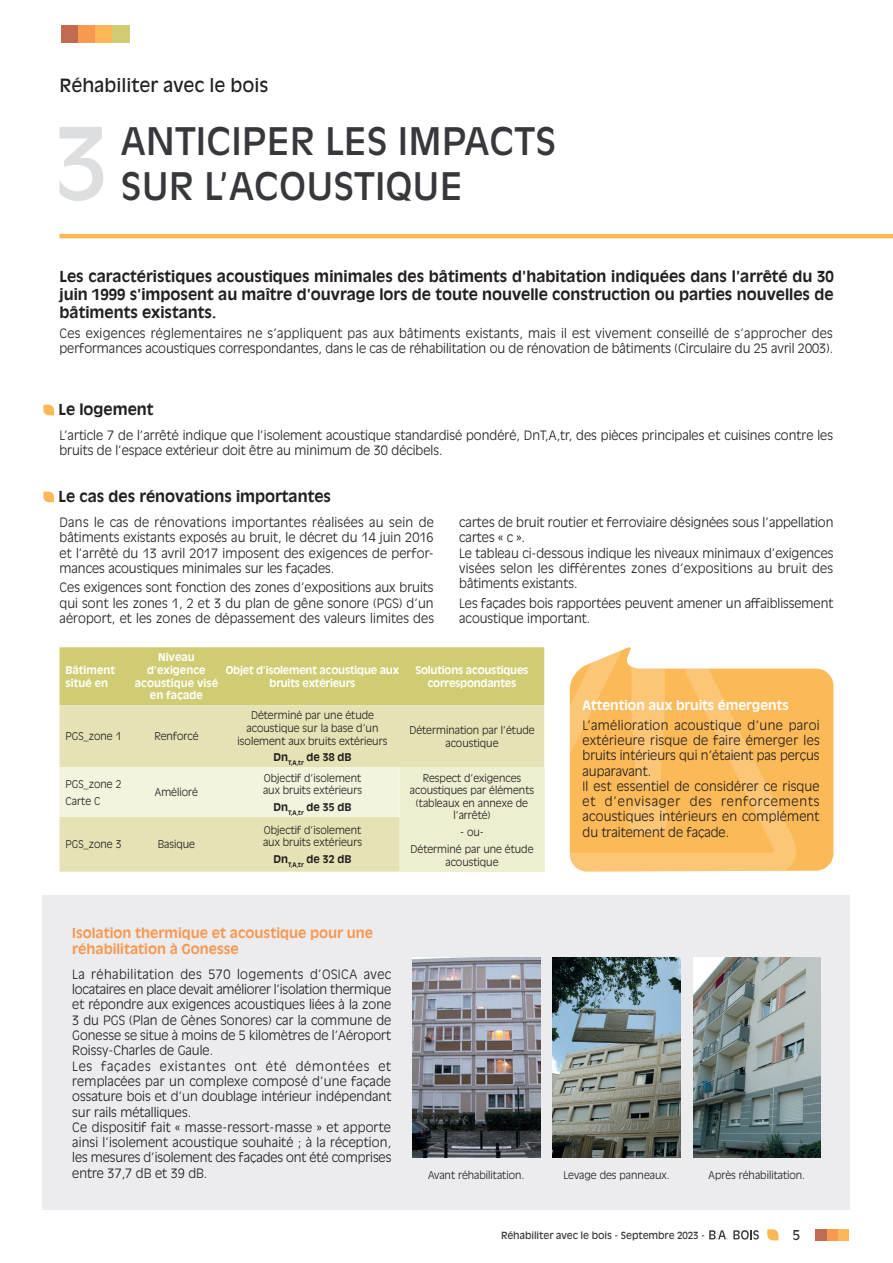
<style>
.page{position:relative;width:893px;height:1263px;background:#fff}
.page>*{position:absolute;margin:0;border:0;box-sizing:border-box;transform-origin:0 0}
.t1{font:98.1px "Antique Olive Std";color:#dddee0}
.t2{font:37.5px/45px "Antique Olive Std";color:#36383b}
.t3{font:18px "Antique Olive Std";color:#231f20}
.t4{font:700 15px/18px "Antique Olive Std";color:#231f20;text-align:justify}
.t5{font:700 13.5px/16.2px "Antique Olive Std";color:#f79951}
.t6{font:13.5px "Antique Olive Std";color:#36383b}
.t7{font:300 12.75px/15.3px "Antique Olive Std";color:#231f20;text-align:justify}
.t8{font:700 12.75px "Antique Olive Std";color:#fff}
.t9{font:300 10.5px/12.6px "Antique Olive Std";color:#231f20;text-align:center}
.t10{font:700 10.5px/12.6px "Antique Olive Std";letter-spacing:-.02em;color:#fff;text-align:center}
.t11{font:700 10.5px/12.6px "Antique Olive Std";color:#fff}
.t12{font:700 10.5px "Antique Olive Std";color:#231f20}
.t13{font:9.75px "Antique Olive Std";letter-spacing:-.01em;color:#36383b}
</style>
<div class="page">
<hr style="left:60px;top:234px;width:833px;height:4px;background:#fcb857">
<svg style="left:43px;top:405px;width:11px;height:10px"></svg>
<svg style="left:43px;top:492px;width:11px;height:10px"></svg>
<svg style="left:767px;top:1229px;width:11px;height:11px"></svg>
<div style="left:837px;top:1229px;width:11px;height:11px;background:#fcb857"></div>
<div style="left:826px;top:1229px;width:11px;height:11px;background:#f79951"></div>
<div style="left:815px;top:1229px;width:11px;height:11px;background:#c06c51"></div>
<svg style="left:709px;top:1230px;width:50px;height:9px"></svg>
<div style="left:43px;top:895px;width:807px;height:315px;background:#ececee"></div>
<div style="left:797px;top:668px;width:36px;height:203px;background:#fcb957"></div>
<svg style="left:570px;top:647px;width:227px;height:225px;background:#fcc26e"></svg>
<svg style="left:629px;top:659px;width:38px;height:175px;background:#fcc576"></svg>
<div style="left:60px;top:647px;width:484px;height:58px;background:#d0cc73"></div>
<div style="left:60px;top:705px;width:484px;height:167px;background:#e5e3b5"></div>
<div style="left:60px;top:767px;width:340px;height:50px;background:#f4f3de"></div>
<div style="left:400px;top:767px;width:144px;height:105px;background:#eeeed0"></div>
<img style="left:412px;top:958px;width:128px;height:200px">
<img style="left:553px;top:958px;width:127px;height:200px">
<img style="left:693px;top:958px;width:128px;height:200px">
<div style="left:62px;top:26px;width:17px;height:17px;background:#c06c51"></div>
<div style="left:79px;top:26px;width:17px;height:17px;background:#f79951"></div>
<div style="left:96px;top:26px;width:17px;height:17px;background:#fcb857"></div>
<div style="left:113px;top:26px;width:17px;height:17px;background:#d0cc73"></div>
<p class="t3" style="left:60px;top:74px;width:211px">Réhabiliter avec le bois</p>
<p class="t1" style="left:54px;top:105px;width:56px">3</p>
<p class="t2" style="left:121px;top:119px;width:437px">ANTICIPER LES IMPACTS<br>SUR L’ACOUSTIQUE</p>
<p class="t4" style="left:60px;top:268px;width:776px">Les caractéristiques acoustiques minimales des bâtiments d’habitation indiquées dans l’arrêté du 30 juin 1999 s’imposent au maître d’ouvrage lors de toute nouvelle construction ou parties nouvelles de bâtiments existants.</p>
<p class="t7" style="left:60px;top:326px;width:775px">Ces exigences réglementaires ne s’appliquent pas aux bâtiments existants, mais il est vivement conseillé de s’approcher des performances acoustiques correspondantes, dans le cas de réhabilitation ou de rénovation de bâtiments (Circulaire du 25 avril 2003).</p>
<p class="t4" style="left:59px;top:401px;width:97px">Le logement</p>
<p class="t7" style="left:60px;top:428px;width:775px">L’article 7 de l’arrêté indique que l’isolement acoustique standardisé pondéré, DnT,A,tr, des pièces principales et cuisines contre les bruits de l’espace extérieur doit être au minimum de 30 décibels.</p>
<p class="t4" style="left:59px;top:488px;width:274px">Le cas des rénovations importantes</p>
<p class="t7" style="left:60px;top:515px;width:376px">Dans le cas de rénovations importantes réalisées au sein de bâtiments existants exposés au bruit, le décret du 14 juin 2016 et l’arrêté du 13 avril 2017 imposent des exigences de perfor&shy;mances acoustiques minimales sur les façades.</p>
<p class="t7" style="left:60px;top:580px;width:376px">Ces exigences sont fonction des zones d’expositions aux bruits qui sont les zones 1, 2 et 3 du plan de gêne sonore (PGS) d’un aéroport, et les zones de dépassement des valeurs limites des</p>
<p class="t7" style="left:459px;top:515px;width:376px">cartes de bruit routier et ferroviaire désignées sous l’appellation cartes « c ».</p>
<p class="t7" style="left:459px;top:545px;width:376px">Le tableau ci-dessous indique les niveaux minimaux d’exigences visées selon les différentes zones d’expositions au bruit des bâtiments existants.</p>
<p class="t7" style="left:459px;top:596px;width:376px">Les façades bois rapportées peuvent amener un affaiblissement acoustique important.</p>
<p class="t11" style="left:66px;top:664px;width:51px">Bâtiment situé en</p>
<p class="t11" style="left:135px;top:651px;width:85px;text-align:center">Niveau d’exigence acoustique visé en façade</p>
<p class="t9" style="left:66px;top:730px;width:58px">PGS_zone 1</p>
<p class="t9" style="left:154px;top:730px;width:46px">Renforcé</p>
<p class="t9" style="left:66px;top:778px;width:58px">PGS_zone 2</p>
<p class="t9" style="left:66px;top:795px;width:37px">Carte C</p>
<p class="t9" style="left:155px;top:786px;width:45px">Amélioré</p>
<p class="t9" style="left:66px;top:838px;width:58px">PGS_zone 3</p>
<p class="t9" style="left:158px;top:838px;width:39px">Basique</p>
<p class="t10" style="left:226px;top:664px;width:175px">Objet d’isolement acoustique aux bruits extérieurs</p>
<p class="t10" style="left:415px;top:664px;width:115px">Solutions acoustiques correspondantes</p>
<p class="t9" style="left:238px;top:709px;width:151px">Déterminé par une étude acoustique sur la base d’un isolement aux bruits extérieurs</p>
<p class="t12" style="left:273px;top:751px;width:80px">Dn<sub>T,A,tr</sub> de 38 dB</p>
<p class="t9" style="left:263px;top:771px;width:101px;text-align:left">Objectif d’isolement aux bruits extérieurs</p>
<p class="t12" style="left:273px;top:801px;width:80px">Dn<sub>T,A,tr</sub> de 35 dB</p>
<p class="t9" style="left:263px;top:824px;width:101px;text-align:left">Objectif d’isolement aux bruits extérieurs</p>
<p class="t12" style="left:273px;top:853px;width:80px">Dn<sub>T,A,tr</sub> de 32 dB</p>
<p class="t9" style="left:409px;top:724px;width:127px">Détermination par l’étude acoustique</p>
<p class="t9" style="left:410px;top:771px;width:126px">Respect d’exigences acoustiques par éléments (tableaux en annexe de l’arrêté)</p>
<p class="t9" style="left:460px;top:826px;width:25px">- ou-</p>
<p class="t9" style="left:410px;top:843px;width:125px">Déterminé par une étude acoustique</p>
<p class="t8" style="left:583px;top:698px;width:208px">Attention aux bruits émergents</p>
<p class="t7" style="left:583px;top:717px;width:239px">L’amélioration acoustique d’une paroi extérieure risque de faire émerger les bruits intérieurs qui n’étaient pas perçus auparavant.</p>
<p class="t7" style="left:583px;top:779px;width:239px">Il est essentiel de considérer ce risque et d’envisager des renforcements acoustiques intérieurs en complément du traitement de façade.</p>
<p class="t5" style="left:72px;top:925px;width:302px">Isolation thermique et acoustique pour une réhabilitation à Gonesse</p>
<p class="t7" style="left:72px;top:967px;width:321px">La réhabilitation des 570 logements d’OSICA avec locataires en place devait améliorer l’isolation thermique et répondre aux exigences acoustiques liées à la zone 3 du PGS (Plan de Gènes Sonores) car la commune de Gonesse se situe à moins de 5 kilomètres de l’Aéroport Roissy-Charles de Gaule.</p>
<p class="t7" style="left:72px;top:1058px;width:321px">Les façades existantes ont été démontées et remplacées par un complexe composé d’une façade ossature bois et d’un doublage intérieur indépendant sur rails métalliques.</p>
<p class="t7" style="left:72px;top:1120px;width:321px">Ce dispositif fait « masse-ressort-masse » et apporte ainsi l’isolement acoustique souhaité ; à la réception, les mesures d’isolement des façades ont été comprises entre 37,7 dB et 39 dB.</p>
<p class="t9" style="left:428px;top:1169px;width:98px">Avant réhabilitation.</p>
<p class="t9" style="left:563px;top:1169px;width:108px">Levage des panneaux.</p>
<p class="t9" style="left:709px;top:1169px;width:98px">Après réhabilitation.</p>
<p class="t13" style="left:501px;top:1229px;width:205px">Réhabiliter avec le bois - Septembre 2023 -</p>
<p class="t6" style="left:793px;top:1227px;width:9px">5</p>
</div>
